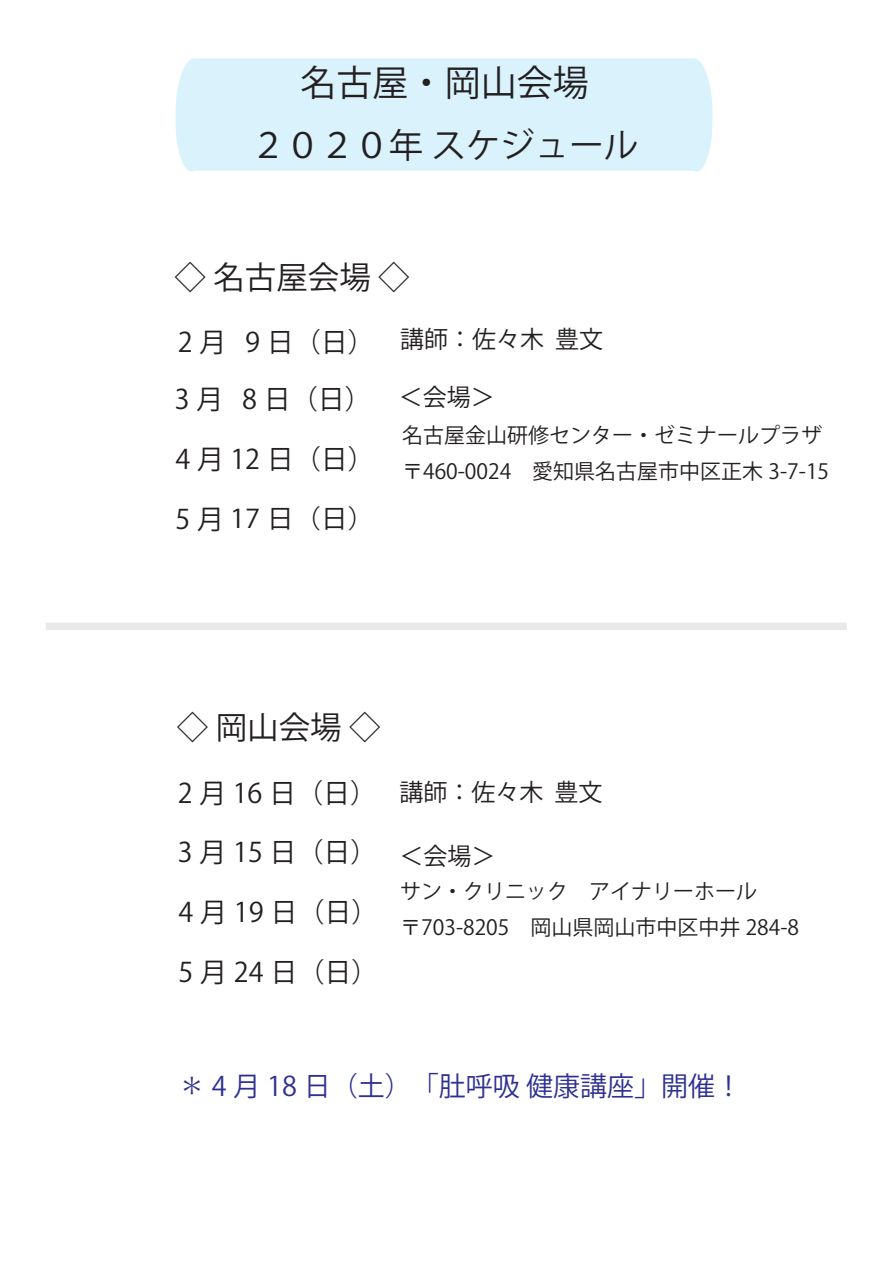
<style>
.page{position:relative;width:893px;height:1263px;background:#fff}
.page>*{position:absolute;margin:0;border:0;box-sizing:border-box;transform-origin:0 0}
.t1{font:36px "Koz Go Pro";color:#231f20}
.t2{font:34.5px "Koz Go Pro";color:#231f20}
.t3{font:31.5px "Koz Go Pro";color:#231f20}
.t4{font:27px "Koz Go Pro";color:#231f20}
.t5{font:27px "Koz Go Pro";color:#2e3092}
.t6{font:25.8px "Koz Go Pro";color:#231f20;scale:1.05 1}
.t7{font:24px "Koz Go Pro";color:#231f20}
.t8{font:21px/36px "Koz Go Pro";color:#231f20}
.s1{font-size:27px}
</style>
<div class="page">
<div style="left:176px;top:58px;width:536px;height:114px;background:#d9f2fc"></div>
<div style="left:46px;top:623px;width:801px;height:7px;background:#e9e9ea"></div>
<h1 class="t1" style="left:301px;top:60px;width:290px">名古屋・岡山会場</h1>
<h2 class="t2" style="left:251px;top:123px;width:389px">２０２０年 スケジュール</h2>
<h3 class="t3" style="left:175px;top:257px;width:237px">◇ 名古屋会場 ◇</h3>
<p class="t7" style="left:400px;top:324px;width:205px">講師：佐々木 豊文</p>
<p class="t7" style="left:399px;top:382px;width:97px">＜会場＞</p>
<p class="t4" style="left:178px;top:324px;width:199px">2 月 9 日（日）</p>
<p class="t4" style="left:175px;top:381px;width:199px">3 月 8 日（日）</p>
<p class="t4" style="left:176px;top:441px;width:201px">4 月 12 日（日）</p>
<p class="t6" style="left:176px;top:502px;width:191px"><span class="s1">5 月</span> 17 日（日）</p>
<p class="t8" style="left:402px;top:418px;width:429px">名古屋金山研修センター・ゼミナールプラザ〒460-0024　愛知県名古屋市中区正木 3-7-15</p>
<h3 class="t3" style="left:177px;top:707px;width:205px">◇ 岡山会場 ◇</h3>
<p class="t4" style="left:178px;top:776px;width:201px">2 月 16 日（日）</p>
<p class="t4" style="left:178px;top:834px;width:201px">3 月 15 日（日）</p>
<p class="t4" style="left:179px;top:894px;width:201px">4 月 19 日（日）</p>
<p class="t4" style="left:179px;top:954px;width:201px">5 月 24 日（日）</p>
<p class="t7" style="left:399px;top:776px;width:205px">講師：佐々木 豊文</p>
<p class="t7" style="left:400px;top:841px;width:97px">＜会場＞</p>
<p class="t8" style="left:400px;top:874px;width:400px">サン・クリニック　アイナリーホール〒703-8205　岡山県岡山市中区中井 284-8</p>
<p class="t5" style="left:179px;top:1068px;width:565px">＊ 4 月 18 日（土）　「肚呼吸 健康講座」開催！</p>
</div>
